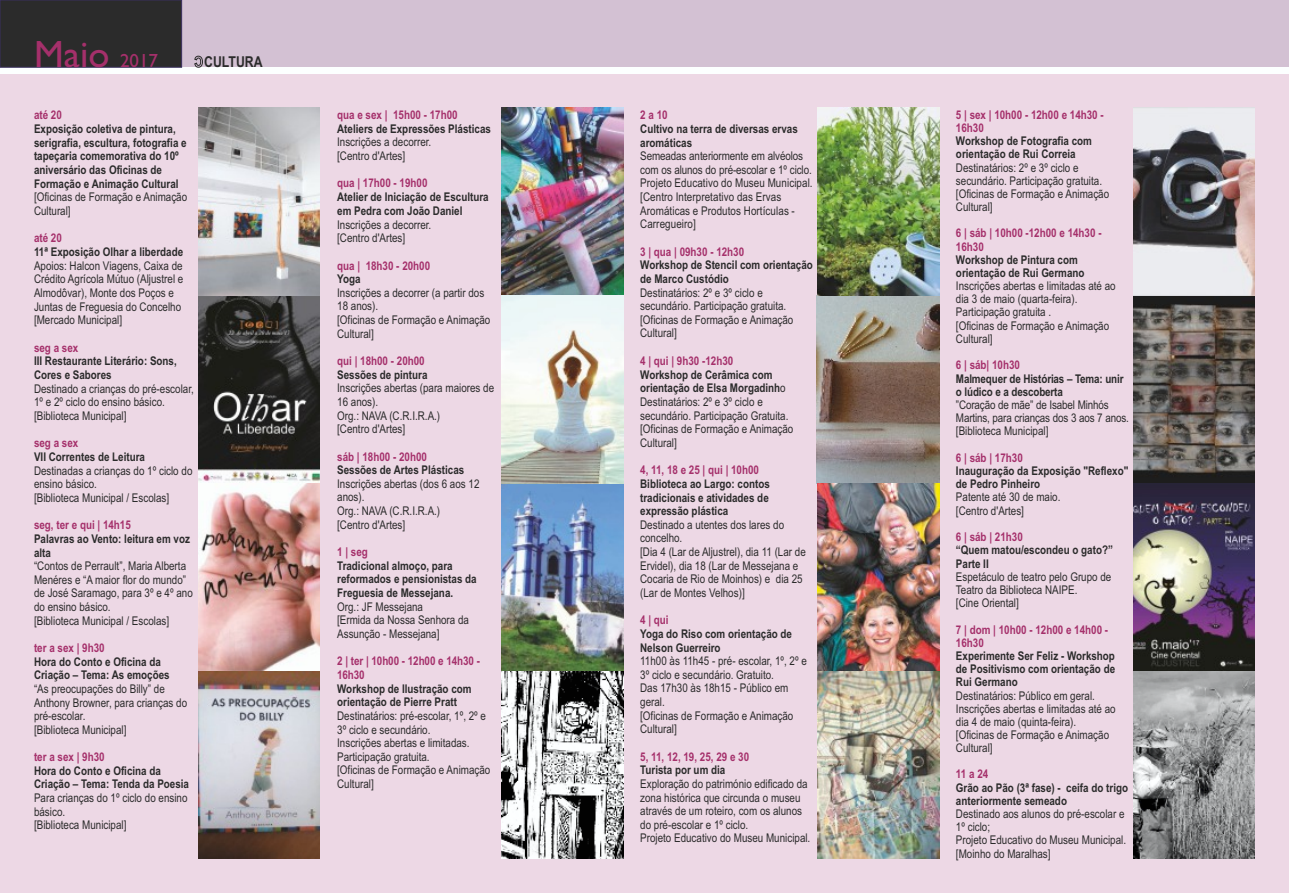
<style>
.page{position:relative;width:1289px;height:893px;background:#fff}
.page>*{position:absolute;margin:0;border:0;box-sizing:border-box;transform-origin:0 0}
.t1{font:38.1px "Gill Sans";color:#a5306b}
.t2{font:700 15px "Arial Narrow";color:#2b2b2b}
.t3{font:12px/13.6px "Arial Narrow";color:#2b2b2b}
.t4{font:700 12px/13.6px "Arial Narrow";color:#2b2b2b}
.t5{font:700 12px/13.2px "Arial Narrow";color:#a5306b}
.s1{font-size:19.05px}
.s2{font-weight:700}
</style>
<div class="page">
<div style="left:0;top:74px;width:1288px;height:819px;background:#edd8e5"></div>
<div style="left:0;top:0;width:1288px;height:67px;background:#d3c1d3"></div>
<div style="left:0;top:0;width:182px;height:68px;background:#2b2b2b"></div>
<img style="left:198px;top:108px;width:122px;height:751px">
<img style="left:501px;top:108px;width:122px;height:751px">
<img style="left:816px;top:108px;width:123px;height:751px">
<img style="left:1133px;top:108px;width:121px;height:751px">
<h1 class="t1" style="left:34px;top:41px;width:126px">Maio <span class="s1">2017</span></h1>
<p class="t2" style="left:204px;top:56px;width:60px">CULTURA</p>
<p class="t5" style="left:34px;top:110px;width:29px">até 20</p>
<p class="t4" style="left:34px;top:123px;width:154px">Exposição coletiva de pintura, serigrafia, escultura, fotografia e tapeçaria comemorativa do 10º aniversário das Oficinas de<br>Formação e Animação Cultural</p>
<p class="t3" style="left:34px;top:191px;width:155px">[Oficinas de Formação e Animação<br>Cultural]</p>
<p class="t4" style="left:34px;top:246px;width:151px">11ª Exposição Olhar a liberdade</p>
<p class="t3" style="left:34px;top:260px;width:151px">Apoios: Halcon Viagens, Caixa de<br>Crédito Agrícola Mútuo (Aljustrel e<br>Almodôvar), Monte dos Poços e<br>Juntas de Freguesia do Concelho [Mercado Municipal]</p>
<p class="t4" style="left:34px;top:355px;width:144px">III Restaurante Literário: Sons,<br>Cores e Sabores</p>
<p class="t3" style="left:34px;top:383px;width:161px">Destinado a crianças do pré-escolar,<br>1º e 2º ciclo do ensino básico. [Biblioteca Municipal]</p>
<p class="t4" style="left:34px;top:451px;width:113px">VII Correntes de Leitura</p>
<p class="t3" style="left:34px;top:465px;width:160px">Destinadas a crianças do 1º ciclo do ensino básico.<br>[Biblioteca Municipal / Escolas]</p>
<p class="t4" style="left:34px;top:533px;width:157px">Palavras ao Vento: leitura em voz alta</p>
<p class="t3" style="left:34px;top:560px;width:160px">“Contos de Perrault”, Maria Alberta<br>Menéres e “A maior flor do mundo” de José Saramago, para 3º e 4º ano do ensino básico.<br>[Biblioteca Municipal / Escolas]</p>
<p class="t4" style="left:34px;top:656px;width:137px">Hora do Conto e Oficina da<br>Criação – Tema: As emoções</p>
<p class="t3" style="left:34px;top:683px;width:155px">“As preocupações do Billy” de<br>Anthony Browner, para crianças do pré-escolar.<br>[Biblioteca Municipal]</p>
<p class="t4" style="left:34px;top:765px;width:156px">Hora do Conto e Oficina da<br>Criação – Tema: Tenda da Poesia</p>
<p class="t3" style="left:34px;top:792px;width:155px">Para crianças do 1º ciclo do ensino básico.<br>[Biblioteca Municipal]</p>
<p class="t5" style="left:34px;top:233px;width:29px">até 20</p>
<p class="t5" style="left:34px;top:342px;width:46px">seg a sex</p>
<p class="t5" style="left:34px;top:437px;width:46px">seg a sex</p>
<p class="t5" style="left:34px;top:519px;width:98px">seg, ter e qui | 14h15</p>
<p class="t5" style="left:34px;top:642px;width:72px">ter a sex | 9h30</p>
<p class="t5" style="left:34px;top:751px;width:72px">ter a sex | 9h30</p>
<p class="t5" style="left:337px;top:109px;width:122px">qua e sex | 15h00 - 17h00</p>
<p class="t4" style="left:337px;top:123px;width:155px">Ateliers de Expressões Plásticas</p>
<p class="t3" style="left:337px;top:137px;width:96px">Inscrições a decorrer. [Centro d'Artes]</p>
<p class="t4" style="left:337px;top:191px;width:153px">Atelier de Iniciação de Escultura em Pedra com João Daniel</p>
<p class="t3" style="left:337px;top:219px;width:96px">Inscrições a decorrer. [Centro d'Artes]</p>
<p class="t4" style="left:337px;top:273px;width:25px">Yoga</p>
<p class="t3" style="left:337px;top:287px;width:155px">Inscrições a decorrer (a partir dos<br>18 anos).<br>[Oficinas de Formação e Animação<br>Cultural]</p>
<p class="t4" style="left:337px;top:369px;width:92px">Sessões de pintura</p>
<p class="t3" style="left:337px;top:382px;width:158px">Inscrições abertas (para maiores de<br>16 anos).<br>Org.: NAVA (C.R.I.R.A.)<br>[Centro d'Artes]</p>
<p class="t4" style="left:337px;top:464px;width:129px">Sessões de Artes Plásticas</p>
<p class="t3" style="left:337px;top:478px;width:144px">Inscrições abertas (dos 6 aos 12 anos).<br>Org.: NAVA (C.R.I.R.A.)<br>[Centro d'Artes]</p>
<p class="t4" style="left:337px;top:560px;width:141px">Tradicional almoço, para reformados e pensionistas da<br>Freguesia de Messejana.</p>
<p class="t3" style="left:337px;top:601px;width:133px">Org.: JF Messejana<br>[Ermida da Nossa Senhora da<br>Assunção - Messejana]</p>
<p class="t5" style="left:337px;top:178px;width:92px">qua | 17h00 - 19h00</p>
<p class="t5" style="left:337px;top:260px;width:95px">qua | 18h30 - 20h00</p>
<p class="t5" style="left:337px;top:355px;width:89px">qui | 18h00 - 20h00</p>
<p class="t5" style="left:337px;top:451px;width:91px">sáb | 18h00 - 20h00</p>
<p class="t5" style="left:337px;top:546px;width:32px">1 | seg</p>
<p class="t5" style="left:337px;top:655px;width:144px;line-height:13.6px">2 | ter | 10h00 - 12h00 e 14h30 -<br>16h30</p>
<p class="t4" style="left:337px;top:683px;width:136px">Workshop de Ilustração com orientação de Pierre Pratt</p>
<p class="t3" style="left:337px;top:710px;width:155px">Destinatários: pré-escolar, 1º, 2º e<br>3º ciclo e secundário.<br>Inscrições abertas e limitadas.<br>Participação gratuita.<br>[Oficinas de Formação e Animação<br>Cultural]</p>
<p class="t5" style="left:640px;top:110px;width:29px">2 a 10</p>
<p class="t4" style="left:640px;top:123px;width:159px">Cultivo na terra de diversas ervas aromáticas</p>
<p class="t3" style="left:640px;top:150px;width:174px">Semeadas anteriormente em alvéolos com os alunos do pré-escolar e 1º ciclo.<br>Projeto Educativo do Museu Municipal. [Centro Interpretativo das Ervas Aromáticas e Produtos Hortículas - Carregueiro]</p>
<p class="t4" style="left:640px;top:259px;width:174px">Workshop de Stencil com orientação de Marco Custódio</p>
<p class="t3" style="left:640px;top:287px;width:155px">Destinatários: 2º e 3º ciclo e secundário. Participação gratuita. [Oficinas de Formação e Animação<br>Cultural]</p>
<p class="t3" style="left:640px;top:369px;width:155px"><span class="s2">Workshop de Cerâmica com orientação de Elsa Morgadinh</span>o<br>Destinatários: 2º e 3º ciclo e secundário. Participação Gratuita. [Oficinas de Formação e Animação<br>Cultural]</p>
<p class="t4" style="left:640px;top:478px;width:131px;text-align:justify">Biblioteca ao Largo: contos tradicionais e atividades de expressão plástica</p>
<p class="t3" style="left:640px;top:519px;width:167px">Destinado a utentes dos lares do concelho.<br>[Dia 4 (Lar de Aljustrel), dia 11 (Lar de<br>Ervidel), dia 18 (Lar de Messejana e<br>Cocaria de Rio de Moinhos) e dia 25 (Lar de Montes Velhos)]</p>
<p class="t4" style="left:640px;top:628px;width:153px">Yoga do Riso com orientação de<br>Nelson Guerreiro</p>
<p class="t3" style="left:640px;top:655px;width:168px">11h00 às 11h45 - pré- escolar, 1º, 2º e<br>3º ciclo e secundário. Gratuito.<br>Das 17h30 às 18h15 - Público em geral.<br>[Oficinas de Formação e Animação<br>Cultural]</p>
<p class="t4" style="left:640px;top:764px;width:87px">Turista por um dia</p>
<p class="t3" style="left:640px;top:778px;width:172px">Exploração do património edificado da zona histórica que circunda o museu através de um roteiro, com os alunos do pré-escolar e 1º ciclo.<br>Projeto Educativo do Museu Municipal.</p>
<p class="t5" style="left:640px;top:246px;width:105px">3 | qua | 09h30 - 12h30</p>
<p class="t5" style="left:640px;top:355px;width:95px">4 | qui | 9h30 -12h30</p>
<p class="t5" style="left:640px;top:464px;width:120px">4, 11, 18 e 25 | qui | 10h00</p>
<p class="t5" style="left:640px;top:614px;width:30px">4 | qui</p>
<p class="t5" style="left:640px;top:751px;width:110px">5, 11, 12, 19, 25, 29 e 30</p>
<p class="t5" style="left:956px;top:109px;width:149px">5 | sex | 10h00 - 12h00 e 14h30 -<br>16h30</p>
<p class="t4" style="left:956px;top:136px;width:137px;line-height:13.2px">Workshop de Fotografia com orientação de Rui Correia</p>
<p class="t3" style="left:956px;top:162px;width:155px;line-height:13px">Destinatários: 2º e 3º ciclo e secundário. Participação gratuita. [Oficinas de Formação e Animação<br>Cultural]</p>
<p class="t5" style="left:956px;top:228px;width:147px">6 | sáb | 10h00 -12h00 e 14h30 -<br>16h30</p>
<p class="t4" style="left:956px;top:254px;width:130px;line-height:13.2px">Workshop de Pintura com orientação de Rui Germano</p>
<p class="t3" style="left:956px;top:281px;width:161px;line-height:13px">Inscrições abertas e limitadas até ao dia 3 de maio (quarta-feira).<br>Participação gratuita .<br>[Oficinas de Formação e Animação<br>Cultural]</p>
<p class="t4" style="left:955px;top:373px;width:169px;line-height:13.2px">Malmequer de Histórias – Tema: unir o lúdico e a descoberta</p>
<p class="t3" style="left:955px;top:399px;width:174px;line-height:13px">”Coração de mãe” de Isabel Minhós<br>Martins, para crianças dos 3 aos 7 anos. [Biblioteca Municipal]</p>
<p class="t4" style="left:955px;top:465px;width:174px;line-height:13.2px">Inauguração da Exposição "Reflexo" de Pedro Pinheiro</p>
<p class="t3" style="left:955px;top:492px;width:106px;line-height:13.2px">Patente até 30 de maio. [Centro d'Artes]</p>
<p class="t4" style="left:955px;top:545px;width:158px;line-height:13.2px">“Quem matou/escondeu o gato?”<br>Parte II</p>
<p class="t3" style="left:955px;top:571px;width:157px;line-height:13px">Espetáculo de teatro pelo Grupo de<br>Teatro da Biblioteca NAIPE.<br>[Cine Oriental]</p>
<p class="t5" style="left:956px;top:359px;width:66px">6 | sáb| 10h30</p>
<p class="t5" style="left:956px;top:452px;width:68px">6 | sáb | 17h30</p>
<p class="t5" style="left:956px;top:531px;width:68px">6 | sáb | 21h30</p>
<p class="t5" style="left:956px;top:624px;width:154px">7 | dom | 10h00 - 12h00 e 14h00 -<br>16h30</p>
<p class="t4" style="left:955px;top:650px;width:161px;line-height:13.2px;text-align:justify">Experimente Ser Feliz - Workshop de Positivismo com orientação de Rui Germano</p>
<p class="t3" style="left:955px;top:690px;width:161px;line-height:13px">Destinatários: Público em geral.<br>Inscrições abertas e limitadas até ao dia 4 de maio (quinta-feira). [Oficinas de Formação e Animação<br>Cultural]</p>
<p class="t4" style="left:955px;top:782px;width:174px;line-height:13.2px">Grão ao Pão (3ª fase) - ceifa do trigo anteriormente semeado</p>
<p class="t3" style="left:955px;top:808px;width:172px;line-height:13.2px">Destinado aos alunos do pré-escolar e<br>1º ciclo;<br>Projeto Educativo do Museu Municipal. [Moinho do Maralhas]</p>
<p class="t5" style="left:956px;top:769px;width:34px">11 a 24</p>
</div>
